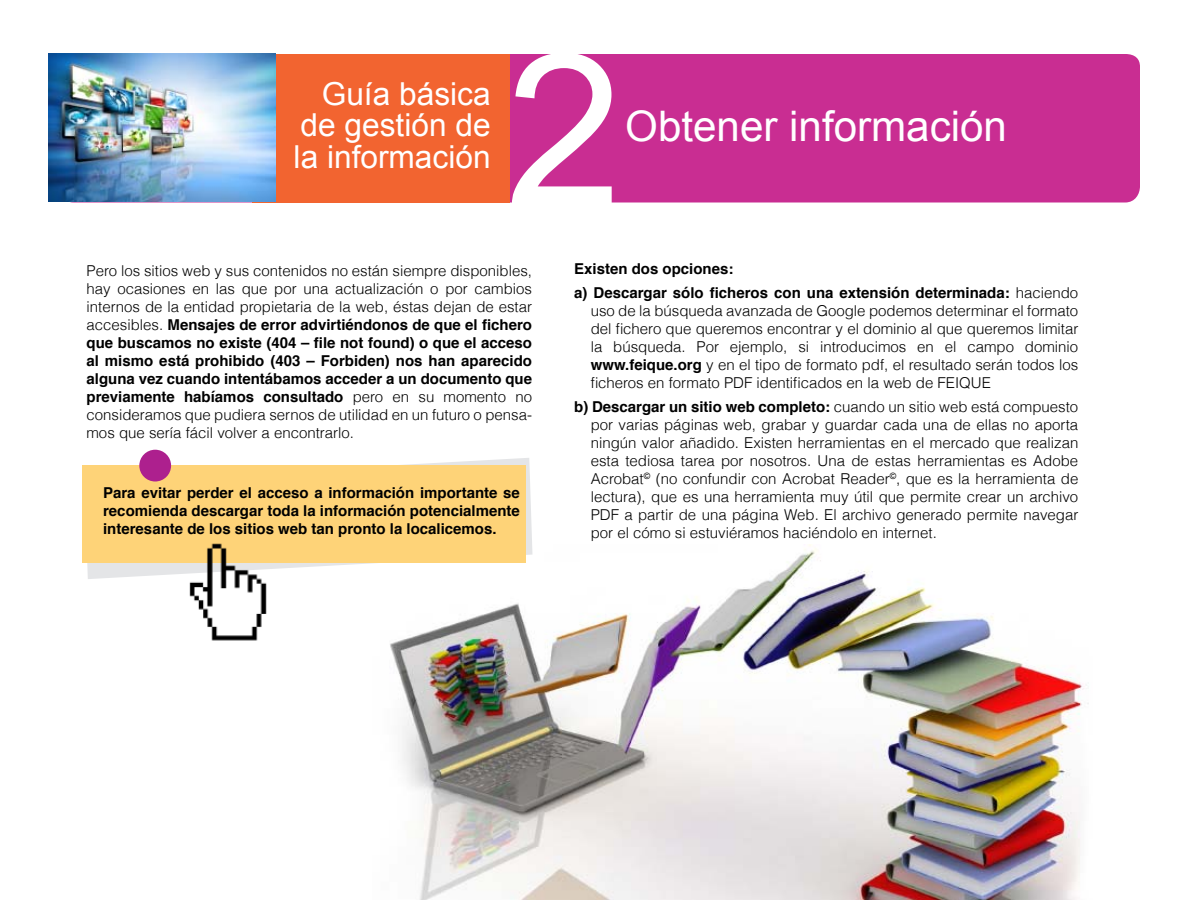
<style>
.page{position:relative;width:1200px;height:900px;background:#fff}
.page>*{position:absolute;margin:0;border:0;box-sizing:border-box;transform-origin:0 0}
.t1{font:210.75px "Arial";color:#fff}
.t2{font:42.15px "Arial";color:#fff}
.t3{font:31.65px/31.7px "Arial";color:#fff;text-align:justify}
.t4{font:300 15px/18px "Helvetica";color:#000;text-align:justify}
.t5{font:700 15px/18px "Helvetica";color:#000;text-align:justify}
.s1{font-weight:700}
.s2{font-weight:300}
</style>
<div class="page">
<img style="left:390px;top:544px;width:699px;height:356px">
<svg style="left:85px;top:458px;width:447px;height:121px"></svg>
<div style="left:82px;top:465px;width:444px;height:97px;background:#fed378"></div>
<div style="left:139px;top:450px;width:32px;height:31px;background:#ad208e;border-radius:50%"></div>
<div style="left:70px;top:54px;width:1070px;height:149px;background:#c92d92"></div>
<div style="left:252px;top:54px;width:258px;height:148px;background:#f26430"></div>
<img style="left:49px;top:53px;width:226px;height:149px">
<img style="left:188px;top:543px;width:80px;height:98px">
<h3 class="t3" style="left:294px;top:78px;width:198px;text-indent:28px">Guía básica de gestión de la información</h3>
<h1 class="t1" style="left:506px;top:-8px;width:119px">2</h1>
<h2 class="t2" style="left:625px;top:99px;width:383px">Obtener información</h2>
<p class="t4" style="left:87px;top:261px;width:447px">Pero los sitios web y sus contenidos no están siempre disponibles, hay ocasiones en las que por una actualización o por cambios internos de la entidad propietaria de la web, éstas dejan de estar accesibles. <span class="s1">Mensajes de error advirtiéndonos de que el fichero que buscamos no existe (404 – file not found) o que el acceso al mismo está prohibido (403 – Forbiden) nos han aparecido alguna vez cuando intentábamos acceder a un documento que previamente habíamos consultado</span> pero en su momento no consideramos que pudiera sernos de utilidad en un futuro o pensa&shy;mos que sería fácil volver a encontrarlo.</p>
<p class="t5" style="left:103px;top:484px;width:418px">Para evitar perder el acceso a información importante se recomienda descargar toda la información potencialmente interesante de los sitios web tan pronto la localicemos.</p>
<p class="t5" style="left:574px;top:257px;width:506px;line-height:24px">Existen dos opciones:<br>a) Descargar sólo ficheros con una extensión determinada: <span class="s2">haciendo</span></p>
<p class="t4" style="left:591px;top:301px;width:489px">uso de la búsqueda avanzada de Google podemos determinar el formato del fichero que queremos encontrar y el dominio al que queremos limitar la búsqueda. Por ejemplo, si introducimos en el campo dominio <span class="s1">www.feique.org</span> y en el tipo de formato pdf, el resultado serán todos los ficheros en formato PDF identificados en la web de FEIQUE</p>
<p class="t4" style="left:591px;top:397px;width:489px;text-indent:-16px"><span class="s1">b) Descargar un sitio web completo:</span> cuando un sitio web está compuesto por varias páginas web, grabar y guardar cada una de ellas no aporta ningún valor añadido. Existen herramientas en el mercado que realizan esta tediosa tarea por nosotros. Una de estas herramientas es Adobe Acrobat<sup>©</sup> (no confundir con Acrobat Reader<sup>©</sup>, que es la herramienta de lectura), que es una herramienta muy útil que permite crear un archivo PDF a partir de una página Web. El archivo generado permite navegar por el cómo si estuviéramos haciéndolo en internet.</p>
</div>
